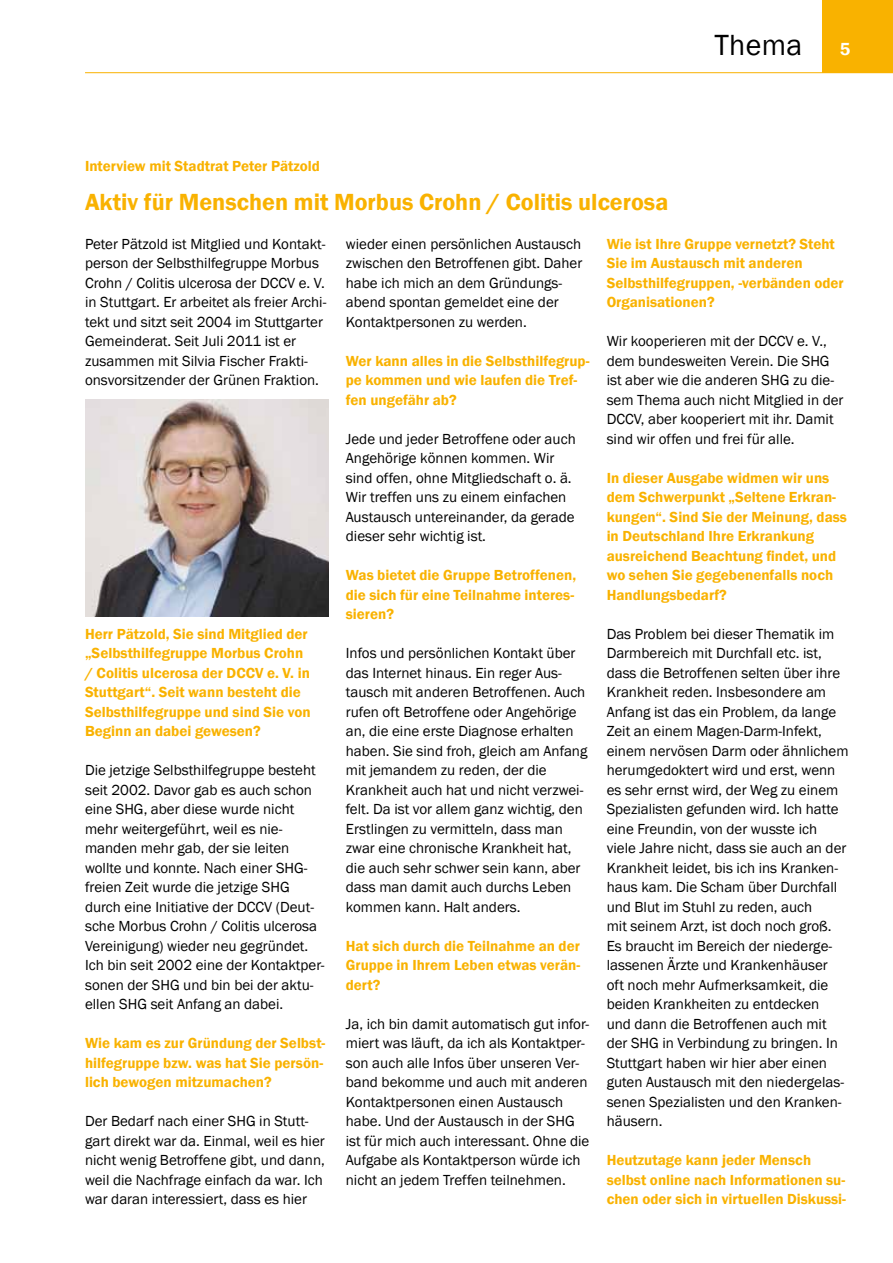
<style>
.page{position:relative;width:893px;height:1263px;background:#fff}
.page>*{position:absolute;margin:0;border:0;box-sizing:border-box;transform-origin:0 0}
.t1{font:30px "Franklin Gothic";letter-spacing:.01em;color:#000}
.t2{font:600 24px "Franklin Gothic";color:#f9b200}
.t3{font:600 18px "Franklin Gothic";color:#fff}
.t4{font:15px/19.5px "Franklin Gothic";color:#000}
.t5{font:600 15px/19.5px "Franklin Gothic";color:#f9b200}
</style>
<div class="page">
<div style="left:822px;top:0;width:71px;height:73px;background:#f9b200"></div>
<hr style="left:85px;top:72px;width:808px;height:1px;background:#f9b200">
<img style="left:85px;top:400px;width:244px;height:217px">
<h1 class="t1" style="left:714px;top:26px;width:89px">Thema</h1>
<p class="t3" style="left:840px;top:38px;width:12px">5</p>
<p class="t5" style="left:85px;top:156px;width:237px">Interview mit Stadtrat Peter Pätzold</p>
<h2 class="t2" style="left:85px;top:187px;width:585px">Aktiv für Menschen mit Morbus Crohn / Colitis ulcerosa</h2>
<p class="t4" style="left:85px;top:234px;width:243px">Peter Pätzold ist Mitglied und Kontakt&shy;person der Selbsthilfegruppe Morbus Crohn / Colitis ulcerosa der DCCV e. V. in Stuttgart. Er arbeitet als freier Archi&shy;tekt und sitzt seit 2004 im Stuttgarter Gemeinderat. Seit Juli 2011 ist er zusammen mit Silvia Fischer Frakti&shy;onsvorsitzender der Grünen Fraktion.</p>
<p class="t4" style="left:346px;top:234px;width:238px">wieder einen persönlichen Austausch zwischen den Betroffenen gibt. Daher habe ich mich an dem Gründungs&shy;abend spontan gemeldet eine der Kontaktpersonen zu werden.</p>
<p class="t5" style="left:346px;top:351px;width:245px">Wer kann alles in die Selbsthilfegrup&shy;pe kommen und wie laufen die Tref&shy;fen ungefähr ab?</p>
<p class="t4" style="left:346px;top:429px;width:231px">Jede und jeder Betroffene oder auch Angehörige können kommen. Wir sind offen, ohne Mitgliedschaft o. ä.<br>Wir treffen uns zu einem einfachen Austausch untereinander, da gerade dieser sehr wichtig ist.</p>
<p class="t5" style="left:346px;top:566px;width:232px">Was bietet die Gruppe Betroffenen, die sich für eine Teilnahme interes&shy;sieren?</p>
<p class="t4" style="left:346px;top:644px;width:243px">Infos und persönlichen Kontakt über das Internet hinaus. Ein reger Aus&shy;tausch mit anderen Betroffenen. Auch rufen oft Betroffene oder Angehörige an, die eine erste Diagnose erhalten haben. Sie sind froh, gleich am Anfang mit jemandem zu reden, der die Krankheit auch hat und nicht verzwei&shy;felt. Da ist vor allem ganz wichtig, den Erstlingen zu vermitteln, dass man zwar eine chronische Krankheit hat, die auch sehr schwer sein kann, aber dass man damit auch durchs Leben kommen kann. Halt anders.</p>
<p class="t5" style="left:346px;top:936px;width:236px;text-align:justify">Hat sich durch die Teilnahme an der Gruppe in Ihrem Leben etwas verän&shy;dert?</p>
<p class="t4" style="left:346px;top:1014px;width:245px">Ja, ich bin damit automatisch gut infor&shy;miert was läuft, da ich als Kontaktper&shy;son auch alle Infos über unseren Ver&shy;band bekomme und auch mit anderen Kontaktpersonen einen Austausch habe. Und der Austausch in der SHG ist für mich auch interessant. Ohne die Aufgabe als Kontaktperson würde ich nicht an jedem Treffen teilnehmen.</p>
<p class="t5" style="left:607px;top:234px;width:239px">Wie ist Ihre Gruppe vernetzt? Steht<br>Sie im Austausch mit anderen<br>Selbsthilfegruppen, -verbänden oder<br>Organisationen?</p>
<p class="t4" style="left:607px;top:332px;width:238px">Wir kooperieren mit der DCCV e. V., dem bundesweiten Verein. Die SHG ist aber wie die anderen SHG zu die&shy;sem Thema auch nicht Mitglied in der DCCV, aber kooperiert mit ihr. Damit sind wir offen und frei für alle.</p>
<p class="t5" style="left:607px;top:468px;width:242px">In dieser Ausgabe widmen wir uns dem Schwerpunkt „Seltene Erkran&shy;kungen“. Sind Sie der Meinung, dass in Deutschland Ihre Erkrankung ausreichend Beachtung findet, und wo sehen Sie gegebenenfalls noch<br>Handlungsbedarf?</p>
<p class="t4" style="left:607px;top:624px;width:243px">Das Problem bei dieser Thematik im Darmbereich mit Durchfall etc. ist, dass die Betroffenen selten über ihre Krankheit reden. Insbesondere am Anfang ist das ein Problem, da lange Zeit an einem Magen-Darm-Infekt, einem nervösen Darm oder ähnlichem herumgedoktert wird und erst, wenn es sehr ernst wird, der Weg zu einem Spezialisten gefunden wird. Ich hatte eine Freundin, von der wusste ich viele Jahre nicht, dass sie auch an der Krankheit leidet, bis ich ins Kranken&shy;haus kam. Die Scham über Durchfall und Blut im Stuhl zu reden, auch<br>mit seinem Arzt, ist doch noch groß.<br>Es braucht im Bereich der niederge&shy;lassenen Ärzte und Krankenhäuser oft noch mehr Aufmerksamkeit, die beiden Krankheiten zu entdecken<br>und dann die Betroffenen auch mit der SHG in Verbindung zu bringen. In Stuttgart haben wir hier aber einen guten Austausch mit den niedergelas&shy;senen Spezialisten und den Kranken&shy;häusern.</p>
<p class="t5" style="left:607px;top:1151px;width:241px">Heutzutage kann jeder Mensch selbst online nach Informationen su&shy;chen oder sich in virtuellen Diskussi-</p>
<p class="t5" style="left:85px;top:624px;width:227px">Herr Pätzold, Sie sind Mitglied der „Selbsthilfegruppe Morbus Crohn / Colitis ulcerosa der DCCV e. V. in Stuttgart“. Seit wann besteht die Selbsthilfegruppe und sind Sie von Beginn an dabei gewesen?</p>
<p class="t4" style="left:85px;top:761px;width:241px">Die jetzige Selbsthilfegruppe besteht seit 2002. Davor gab es auch schon eine SHG, aber diese wurde nicht mehr weitergeführt, weil es nie&shy;manden mehr gab, der sie leiten wollte und konnte. Nach einer SHG&shy;freien Zeit wurde die jetzige SHG durch eine Initiative der DCCV (Deut&shy;sche Morbus Crohn / Colitis ulcerosa Vereinigung) wieder neu gegründet.<br>Ich bin seit 2002 eine der Kontaktper&shy;sonen der SHG und bin bei der aktu&shy;ellen SHG seit Anfang an dabei.</p>
<p class="t5" style="left:85px;top:1034px;width:242px">Wie kam es zur Gründung der Selbst&shy;hilfegruppe bzw. was hat Sie persön&shy;lich bewogen mitzumachen?</p>
<p class="t4" style="left:85px;top:1112px;width:241px">Der Bedarf nach einer SHG in Stutt&shy;gart direkt war da. Einmal, weil es hier nicht wenig Betroffene gibt, und dann, weil die Nachfrage einfach da war. Ich war daran interessiert, dass es hier</p>
</div>
